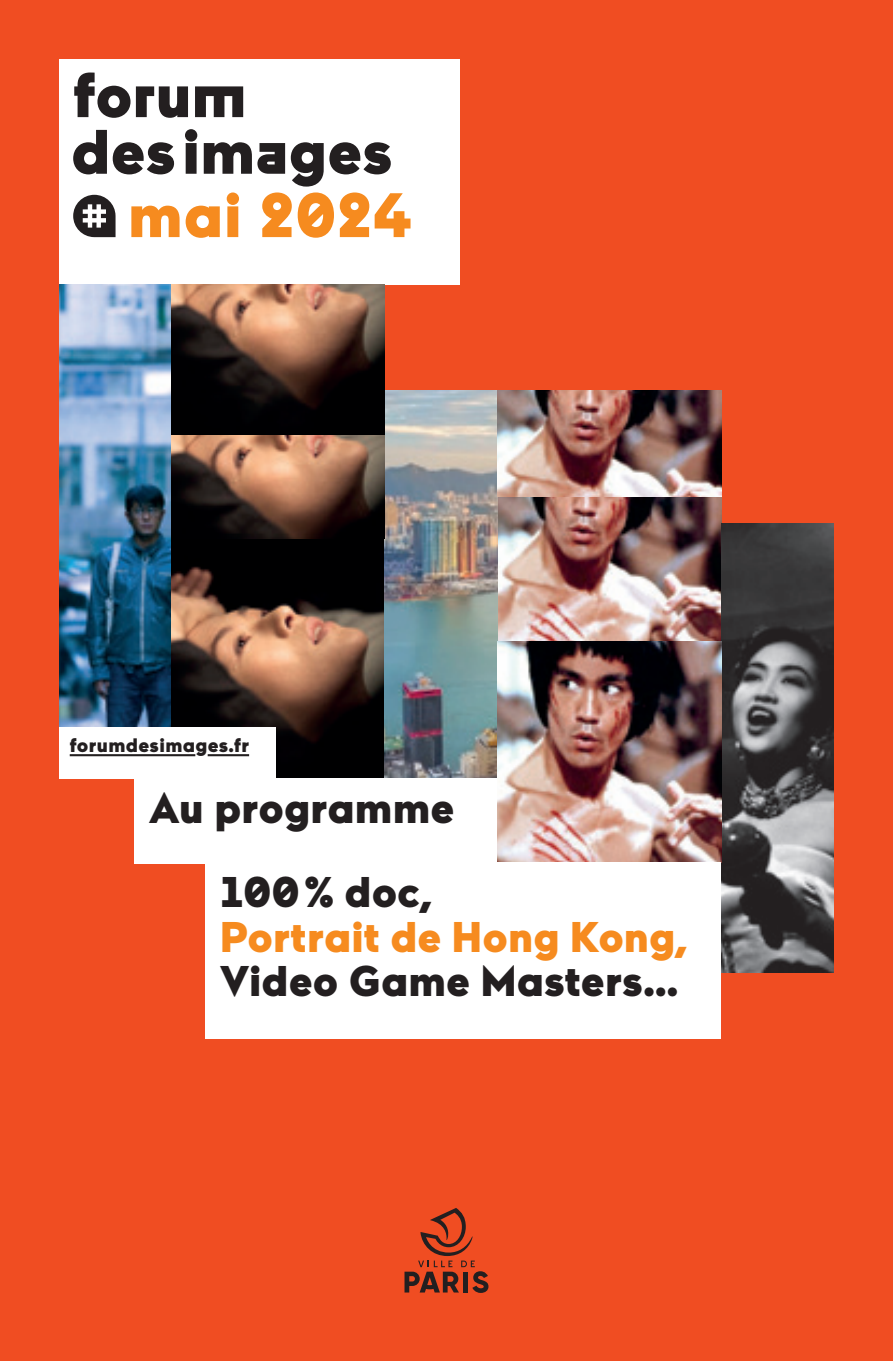
<style>
.page{position:relative;width:893px;height:1361px;background:#f04d22}
.page>*{position:absolute;margin:0;border:0;box-sizing:border-box;transform-origin:0 0}
.t1{font:900 62.7px "Maax";letter-spacing:-.015em;color:#f68b1f}
.t2{font:900 42.9px "Maax";letter-spacing:.005em;color:#231f20}
.t3{font:900 42.9px "Maax";color:#f68b1f}
.t4{font:900 19.5px "Maax";letter-spacing:.015em;color:#231f20}
</style>
<div class="page">
<svg style="left:404px;top:1208px;width:84px;height:85px"></svg>
<div style="left:60px;top:60px;width:400px;height:225px;background:#fff"></div>
<svg style="left:73px;top:130px;width:101px;height:44px"></svg>
<svg style="left:74px;top:72px;width:169px;height:46px"></svg>
<svg style="left:73px;top:195px;width:43px;height:42px"></svg>
<svg style="left:185px;top:129px;width:206px;height:58px"></svg>
<img style="left:60px;top:285px;width:112px;height:443px">
<img style="left:497px;top:390px;width:224px;height:473px">
<img style="left:172px;top:285px;width:213px;height:494px">
<img style="left:385px;top:390px;width:112px;height:389px">
<img style="left:721px;top:523px;width:112px;height:450px">
<div style="left:206px;top:863px;width:515px;height:176px;background:#fff"></div>
<div style="left:134px;top:779px;width:363px;height:85px;background:#fff"></div>
<div style="left:60px;top:728px;width:216px;height:51px;background:#fff"></div>
<hr style="left:70px;top:754px;width:125px;height:2px;background:#231f20">
<hr style="left:208px;top:754px;width:41px;height:2px;background:#231f20">
<h1 class="t1" style="left:128px;top:174px;width:285px">mai 2024</h1>
<p class="t4" style="left:70px;top:732px;width:181px">forumdesimages.fr</p>
<p class="t2" style="left:149px;top:780px;width:307px">Au programme</p>
<p class="t2" style="left:220px;top:864px;width:213px">100 % doc,</p>
<p class="t3" style="left:220px;top:908px;width:468px">Portrait de Hong Kong,</p>
<p class="t2" style="left:220px;top:953px;width:459px">Video Game Masters...</p>
</div>
